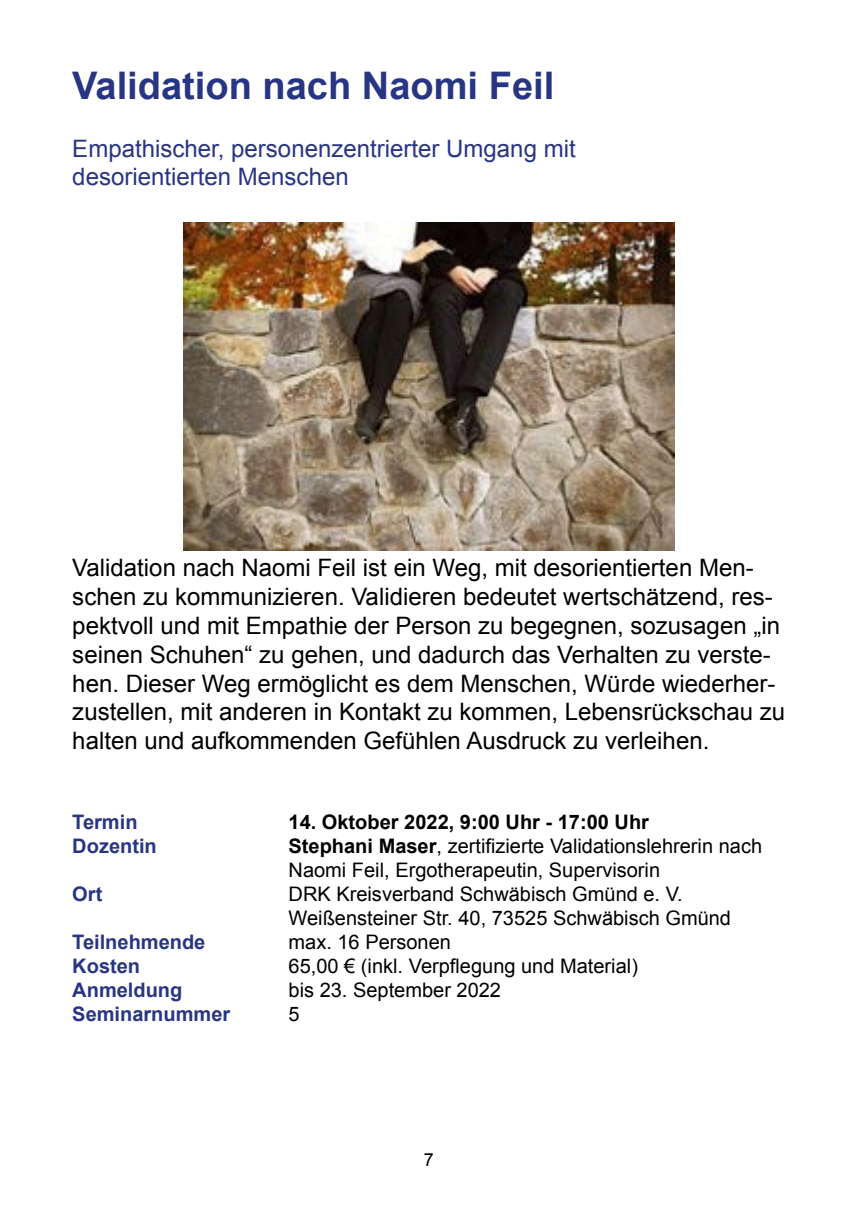
<style>
.page{position:relative;width:857px;height:1225px;background:#fff}
.page>*{position:absolute;margin:0;border:0;box-sizing:border-box;transform-origin:0 0}
.t1{font:700 38px "Arial";color:#283583}
.t2{font:24px/28.8px "Arial";color:#000}
.t3{font:24px/28.8px "Arial";color:#283583}
.t4{font:20px/24px "Arial";color:#000}
.t5{font:700 20px "Arial";color:#283583}
.t6{font:700 20px "Arial";color:#000}
.t7{font:18px "Arial";color:#000}
.s1{font-weight:700}
</style>
<div class="page">
<img style="left:183px;top:223px;width:491px;height:327px">
<h1 class="t1" style="left:72px;top:61px;width:483px">Validation nach Naomi Feil</h1>
<p class="t3" style="left:72px;top:134px;width:504px">Empathischer, personenzentrierter Umgang mit desorientierten Menschen</p>
<p class="t2" style="left:72px;top:554px;width:714px">Validation nach Naomi Feil ist ein Weg, mit desorientierten Men&shy;schen zu kommunizieren. Validieren bedeutet wertschätzend, res&shy;pektvoll und mit Empathie der Person zu begegnen, sozusagen „in seinen Schuhen“ zu gehen, und dadurch das Verhalten zu verste&shy;hen. Dieser Weg ermöglicht es dem Menschen, Würde wiederher&shy;zustellen, mit anderen in Kontakt zu kommen, Lebensrückschau zu halten und aufkommenden Gefühlen Ausdruck zu verleihen.</p>
<p class="t5" style="left:72px;top:808px;width:67px">Termin</p>
<p class="t6" style="left:288px;top:808px;width:362px">14. Oktober 2022, 9:00 Uhr - 17:00 Uhr</p>
<p class="t5" style="left:72px;top:832px;width:86px">Dozentin</p>
<p class="t4" style="left:288px;top:834px;width:475px"><span class="s1">Stephani Maser</span>, zertifizierte Validationslehrerin nach<br>Naomi Feil, Ergotherapeutin, Supervisorin</p>
<p class="t5" style="left:72px;top:880px;width:31px">Ort</p>
<p class="t4" style="left:288px;top:882px;width:444px">DRK Kreisverband Schwäbisch Gmünd e. V.<br>Weißensteiner Str. 40, 73525 Schwäbisch Gmünd</p>
<p class="t5" style="left:72px;top:928px;width:134px">Teilnehmende</p>
<p class="t4" style="left:288px;top:930px;width:164px">max. 16 Personen</p>
<p class="t5" style="left:72px;top:952px;width:69px">Kosten</p>
<p class="t4" style="left:288px;top:954px;width:351px">65,00 € (inkl. Verpflegung und Material)</p>
<p class="t5" style="left:72px;top:976px;width:112px">Anmeldung</p>
<p class="t4" style="left:288px;top:978px;width:214px">bis 23. September 2022</p>
<p class="t5" style="left:72px;top:1000px;width:159px">Seminarnummer</p>
<p class="t4" style="left:288px;top:1002px;width:13px">5</p>
<p class="t7" style="left:423px;top:1148px;width:12px">7</p>
</div>
